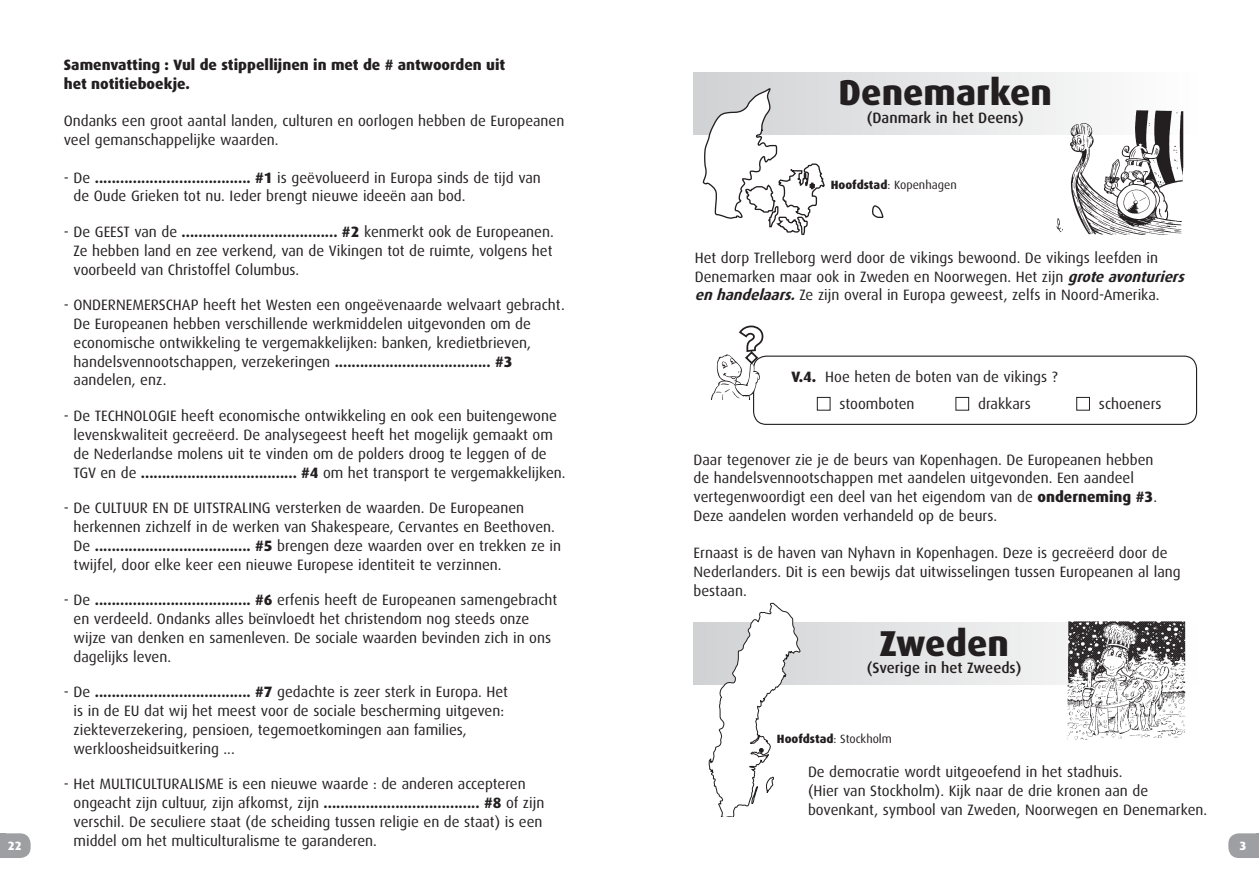
<style>
.page{position:relative;width:1259px;height:893px;background:#fff}
.page>*{position:absolute;margin:0;border:0;box-sizing:border-box;transform-origin:0 0}
.t1{font:800 36px "Dax";color:#231f20}
.t2{font:15px/18.8px "Dax";color:#231f20}
.t3{font:800 15px/18.8px "Dax";color:#231f20}
.t4{font:500 15px "Dax";color:#231f20}
.t5{font:12px "Dax";color:#231f20}
.t6{font:800 12px "Dax";color:#fff}
.s1{font-weight:700}
.s2{font-weight:800}
.s3{font-weight:700;font-style:italic}
</style>
<div class="page">
<svg style="left:1228px;top:833px;width:28px;height:25px"></svg>
<hr style="left:1256px;top:833px;width:3px;height:25px;background:#9d9fa2">
<svg style="left:693px;top:622px;width:371px;height:62px;background:#e4e5e6"></svg>
<div style="left:693px;top:72px;width:504px;height:63px;background:linear-gradient(to right,#d0d1d3,#fefefe)"></div>
<svg style="left:872px;top:205px;width:12px;height:13px"></svg>
<svg style="left:702px;top:87px;width:124px;height:148px"></svg>
<img style="left:1051px;top:107px;width:135px;height:128px">
<div style="left:817px;top:397px;width:13px;height:14px;border:1px solid #231f20"></div>
<div style="left:955px;top:397px;width:14px;height:14px;border:1px solid #231f20"></div>
<div style="left:1076px;top:397px;width:13px;height:14px;border:1px solid #231f20"></div>
<div style="left:753px;top:356px;width:444px;height:69px;border:1px solid #231f20;border-radius:13px"></div>
<svg style="left:711px;top:325px;width:53px;height:74px"></svg>
<img style="left:1064px;top:621px;width:122px;height:119px">
<svg style="left:708px;top:602px;width:93px;height:215px"></svg>
<svg style="left:5px;top:833px;width:26px;height:25px"></svg>
<div style="left:0;top:833px;width:5px;height:25px;background:#9d9fa2"></div>
<p class="t6" style="left:8px;top:839px;width:15px">22</p>
<p class="t3" style="left:64px;top:56px;width:443px">Samenvatting : Vul de stippellijnen in met de # antwoorden uit het notitieboekje.</p>
<p class="t2" style="left:64px;top:112px;width:502px">Ondanks een groot aantal landen, culturen en oorlogen hebben de Europeanen veel gemanschappelijke waarden.</p>
<p class="t2" style="left:73px;top:168px;width:469px;text-indent:-10px">- De <span class="s1">.....................................</span> <span class="s2">#1</span> is geëvolueerd in Europa sinds de tijd van de Oude Grieken tot nu. Ieder brengt nieuwe ideeën aan bod.</p>
<p class="t2" style="left:73px;top:223px;width:482px;text-align:justify;text-indent:-10px">- De GEEST van de <span class="s1">.....................................</span> <span class="s2">#2</span> kenmerkt ook de Europeanen.<br>Ze hebben land en zee verkend, van de Vikingen tot de ruimte, volgens het voorbeeld van Christoffel Columbus.</p>
<p class="t2" style="left:73px;top:296px;width:493px;text-indent:-10px">- ONDERNEMERSCHAP heeft het Westen een ongeëvenaarde welvaart gebracht.<br>De Europeanen hebben verschillende werkmiddelen uitgevonden om de economische ontwikkeling te vergemakkelijken: banken, kredietbrieven, handelsvennootschappen, verzekeringen <span class="s1">.....................................</span> <span class="s2">#3 </span>aandelen, enz.</p>
<p class="t2" style="left:73px;top:407px;width:494px;text-indent:-10px">- De TECHNOLOGIE heeft economische ontwikkeling en ook een buitengewone levenskwaliteit gecreëerd. De analysegeest heeft het mogelijk gemaakt om de Nederlandse molens uit te vinden om de polders droog te leggen of de TGV en de <span class="s1">.....................................</span> <span class="s2">#4</span> om het transport te vergemakkelijken.</p>
<p class="t2" style="left:73px;top:499px;width:489px;text-indent:-10px">- De CULTUUR EN DE UITSTRALING versterken de waarden. De Europeanen herkennen zichzelf in de werken van Shakespeare, Cervantes en Beethoven.<br>De <span class="s1">.....................................</span> <span class="s2">#5</span> brengen deze waarden over en trekken ze in twijfel, door elke keer een nieuwe Europese identiteit te verzinnen.</p>
<p class="t2" style="left:73px;top:591px;width:485px;text-indent:-10px">- De <span class="s1">.....................................</span> <span class="s2">#6</span> erfenis heeft de Europeanen samengebracht en verdeeld. Ondanks alles beïnvloedt het christendom nog steeds onze wijze van denken en samenleven. De sociale waarden bevinden zich in ons dagelijks leven.</p>
<p class="t2" style="left:73px;top:683px;width:436px;text-indent:-10px">- De <span class="s1">.....................................</span> <span class="s2">#7</span> gedachte is zeer sterk in Europa. Het is in de EU dat wij het meest voor de sociale bescherming uitgeven: ziekteverzekering, pensioen, tegemoetkomingen aan families, werkloosheidsuitkering ...</p>
<p class="t2" style="left:73px;top:775px;width:472px;text-indent:-10px">- Het MULTICULTURALISME is een nieuwe waarde : de anderen accepteren ongeacht zijn cultuur, zijn afkomst, zijn <span class="s1">.....................................</span> <span class="s2">#8</span> of zijn verschil. De seculiere staat (de scheiding tussen religie en de staat) is een middel om het multiculturalisme te garanderen.</p>
<h1 class="t1" style="left:838px;top:72px;width:215px">Denemarken</h1>
<p class="t4" style="left:867px;top:109px;width:158px">(Danmark in het Deens)</p>
<p class="t5" style="left:831px;top:178px;width:127px"><span class="s2">Hoofdstad</span>: Kopenhagen</p>
<p class="t2" style="left:695px;top:248px;width:495px">Het dorp Trelleborg werd door de vikings bewoond. De vikings leefden in<br>Denemarken maar ook in Zweden en Noorwegen. Het zijn <span class="s3">groteavonturiers en handelaars.</span>Ze zijn overal in Europa geweest, zelfs in Noord-Amerika.</p>
<p class="t2" style="left:839px;top:364px;width:220px;line-height:26.5px;text-indent:-48px"><span class="s2">V.4.</span> Hoe heten de boten van de vikings ? stoomboten</p>
<p class="t2" style="left:978px;top:394px;width:54px">drakkars</p>
<p class="t2" style="left:1099px;top:394px;width:64px">schoeners</p>
<p class="t2" style="left:693px;top:450px;width:465px">Daar tegenover zie je de beurs van Kopenhagen. De Europeanen hebben de handelsvennootschappen met aandelen uitgevonden. Een aandeel vertegenwoordigt een deel van het eigendom van de <span class="s2">onderneming #3</span>.<br>Deze aandelen worden verhandeld op de beurs.</p>
<p class="t2" style="left:693px;top:544px;width:489px">Ernaast is de haven van Nyhavn in Kopenhagen. Deze is gecreëerd door de<br>Nederlanders. Dit is een bewijs dat uitwisselingen tussen Europeanen al lang bestaan.</p>
<h1 class="t1" style="left:879px;top:623px;width:131px">Zweden</h1>
<p class="t4" style="left:867px;top:660px;width:156px">(Sverige in het Zweeds)</p>
<p class="t5" style="left:777px;top:732px;width:116px"><span class="s2">Hoofdstad</span>: Stockholm</p>
<p class="t2" style="left:808px;top:763px;width:401px">De democratie wordt uitgeoefend in het stadhuis.<br>(Hier van Stockholm). Kijk naar de drie kronen aan de bovenkant, symbool van Zweden, Noorwegen en Denemarken.</p>
<p class="t6" style="left:1239px;top:839px;width:8px">3</p>
</div>
